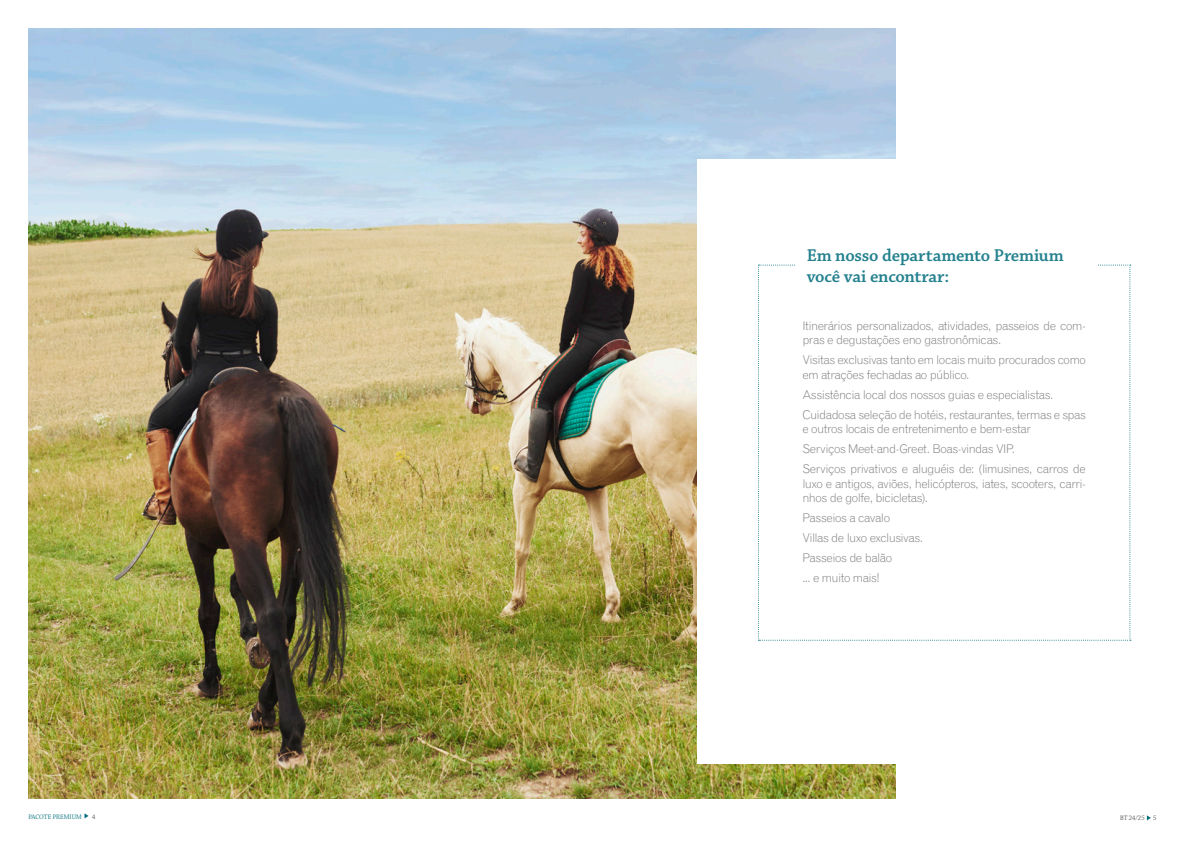
<style>
.page{position:relative;width:1191px;height:842px;background:#fff}
.page>*{position:absolute;margin:0;border:0;box-sizing:border-box;transform-origin:0 0}
.t1{font:600 18px/21.6px "Chaparral Pro";letter-spacing:-.015em;color:#24818e}
.t2{font:300 12px/14.4px "Grotesque MT Std";letter-spacing:-.04em;color:#717275}
.t3{font:7px "Chaparral Pro Disp";letter-spacing:.02em;color:#006f7c}
.t4{font:7px "Chaparral Pro Disp";color:#4b4c4d}
</style>
<div class="page">
<img style="left:28px;top:29px;width:867px;height:769px">
<div style="left:697px;top:159px;width:494px;height:605px;background:#fff"></div>
<svg style="left:84px;top:813px;width:4px;height:5px"></svg>
<svg style="left:1146px;top:815px;width:4px;height:5px"></svg>
<svg style="left:758px;top:265px;width:373px;height:376px"></svg>
<div style="left:795px;top:227px;width:302px;height:76px;background:#fff"></div>
<p class="t1" style="left:806px;top:245px;width:258px">Em nosso departamento Premium você vai encontrar:</p>
<p class="t2" style="left:802px;top:318px;width:285px">Itinerários personalizados, atividades, passeios de com&shy;pras e degustações eno gastronômicas.</p>
<p class="t2" style="left:802px;top:353px;width:285px">Visitas exclusivas tanto em locais muito procurados como em atrações fechadas ao público.</p>
<p class="t2" style="left:802px;top:387px;width:252px">Assistência local dos nossos guias e especialistas.</p>
<p class="t2" style="left:802px;top:407px;width:285px">Cuidadosa seleção de hotéis, restaurantes, termas e spas e outros locais de entretenimento e bem-estar</p>
<p class="t2" style="left:802px;top:442px;width:214px">Serviços Meet-and-Greet. Boas-vindas VIP.</p>
<p class="t2" style="left:802px;top:462px;width:285px;text-align:justify">Serviços privativos e aluguéis de: (limusines, carros de luxo e antigos, aviões, helicópteros, iates, scooters, carri&shy;nhos de golfe, bicicletas).</p>
<p class="t2" style="left:802px;top:511px;width:89px">Passeios a cavalo</p>
<p class="t2" style="left:802px;top:531px;width:122px">Villas de luxo exclusivas.</p>
<p class="t2" style="left:802px;top:551px;width:91px">Passeios de balão</p>
<p class="t2" style="left:802px;top:571px;width:79px">... e muito mais!</p>
<p class="t3" style="left:28px;top:813px;width:55px">PACOTE PREMIUM</p>
<p class="t4" style="left:92px;top:813px;width:5px">4</p>
<p class="t4" style="left:1120px;top:815px;width:38px">BT 24/25 5</p>
</div>
